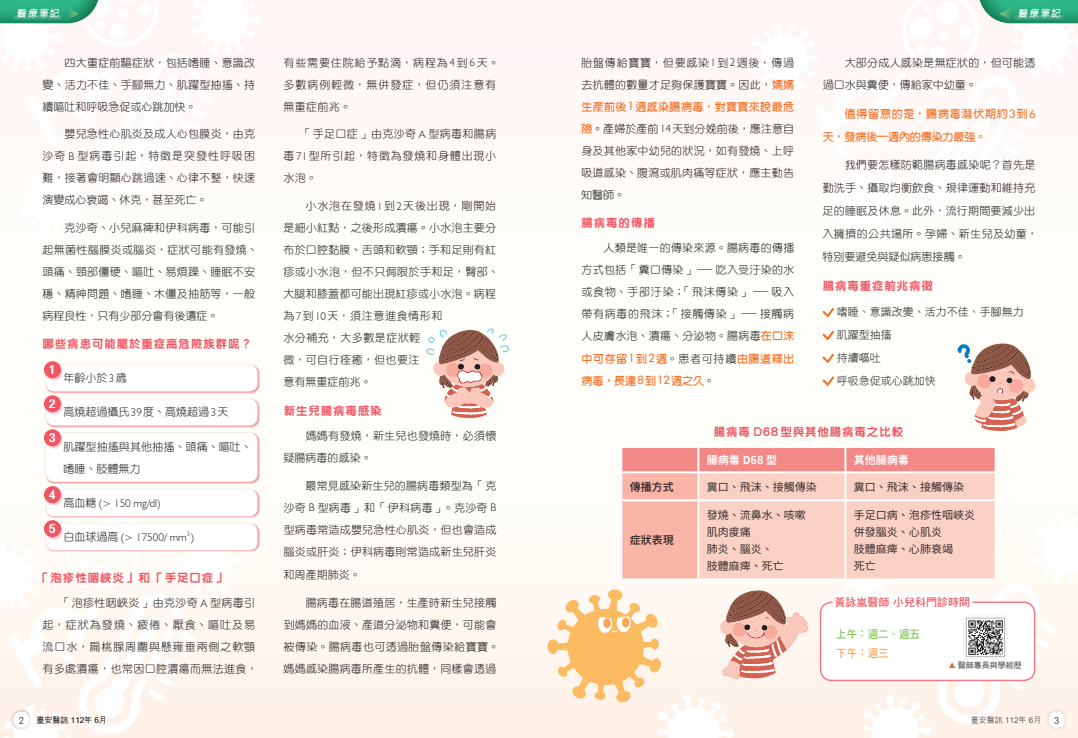
<style>
.page{position:relative;width:1078px;height:738px;background:#fff}
.page>*{position:absolute;margin:0;border:0;box-sizing:border-box;transform-origin:0 0}
.t1{font:800 12px "M Elle HK";color:#fff}
.t2{font:800 11.5px "M Yuen HK";letter-spacing:.075em;color:#ef5562}
.t3{font:11px/22px "DF Yuan W3 WIN BF";letter-spacing:.02em;color:#231f20}
.t4{font:11px/22px "DF Yuan W7 WIN BF";letter-spacing:.035em;color:#f36e21}
.t5{font:11px/17px "Source Han Sans TC";color:#231f20}
.t6{font:11px/22px "DF Yuan W3 WIN BF";letter-spacing:.075em;color:#231f20}
.t7{font:11px/22.8px "DF Hei W3 WIN BF";color:#231f20}
.t8{font:300 11px "Humanist 521 BT";color:#231f20}
.t9{font:11px "DF Yuan W3 WIN BF";color:#231f20}
.t10{font:11px "DF Hei Std W7";color:#ef5562}
.t11{font:700 11px "Source Han Sans TC";color:#fff}
.t12{font:11px "DF Hei Std W7";color:#7ec454;scale:.95 1}
.t13{font:500 11px "Source Han Sans TC";color:#231f20}
.t14{font:11px "DF Hei Std W7";color:#f6a450;scale:.95 1}
.t15{font:700 10.1px "M Hei HK";color:#fff}
.t16{font:300 10px "VAG Rounded Std";color:#57585a}
.t17{font:300 8px "M Hei HK";color:#231f20}
.t18{font:8px "DF Hei Std W7";color:#57585a}
.t19{font:300 6.4px "Humanist 521 BT";color:#231f20}
.s1{font-family:"Humanist 521 BT";font-weight:300}
.s2{font-family:"DF Yuan W3 WIN BF";font-weight:400}
.s3{font-family:"DF Yuan W7 WIN BF";color:#f36e21}
.s4{font-family:"Futura Std";font-weight:500}
.s5{font-family:"DF Yuan W3 WIN BF";color:#231f20}
.s6{color:#d77039}
</style>
<div class="page">
<div style="left:0;top:0;width:1077px;height:737px;background:#fefcf8"></div>
<svg style="left:0;top:655px;width:243px;height:82px"></svg>
<div style="left:45px;top:364px;width:215px;height:29px;background:#f05a67;opacity:.6"></div>
<div style="left:46px;top:364px;width:211px;height:27px;background:#fff;border-radius:9px"></div>
<div style="left:44px;top:361px;width:19px;height:19px;background:#f2798a;opacity:.4"></div>
<div style="left:44px;top:361px;width:17px;height:17px;background:#ef5562;border-radius:50%"></div>
<div style="left:45px;top:398px;width:215px;height:29px;background:#f05a67;opacity:.6"></div>
<div style="left:46px;top:398px;width:211px;height:27px;background:#fff;border-radius:9px"></div>
<div style="left:44px;top:395px;width:19px;height:19px;background:#f2798a;opacity:.4"></div>
<div style="left:44px;top:395px;width:17px;height:17px;background:#ef5562;border-radius:50%"></div>
<div style="left:45px;top:432px;width:215px;height:51px;background:#f05a67;opacity:.6"></div>
<div style="left:46px;top:432px;width:211px;height:49px;background:#fff;border-radius:9px"></div>
<div style="left:44px;top:429px;width:19px;height:19px;background:#f2798a;opacity:.4"></div>
<div style="left:44px;top:429px;width:17px;height:17px;background:#ef5562;border-radius:50%"></div>
<div style="left:45px;top:489px;width:215px;height:29px;background:#f05a67;opacity:.6"></div>
<div style="left:46px;top:489px;width:211px;height:27px;background:#fff;border-radius:9px"></div>
<div style="left:44px;top:486px;width:19px;height:19px;background:#f2798a;opacity:.4"></div>
<div style="left:44px;top:485px;width:17px;height:17px;background:#ef5562;border-radius:50%"></div>
<div style="left:45px;top:523px;width:215px;height:29px;background:#f05a67;opacity:.6"></div>
<div style="left:46px;top:523px;width:211px;height:27px;background:#fff;border-radius:9px"></div>
<div style="left:44px;top:520px;width:19px;height:19px;background:#f2798a;opacity:.4"></div>
<div style="left:44px;top:519px;width:17px;height:17px;background:#ef5562;border-radius:50%"></div>
<svg style="left:822px;top:308px;width:12px;height:9px"></svg>
<svg style="left:822px;top:331px;width:12px;height:9px"></svg>
<svg style="left:822px;top:353px;width:12px;height:9px"></svg>
<svg style="left:822px;top:376px;width:12px;height:9px"></svg>
<hr style="left:620px;top:445px;width:78px;height:2px;background:#fff">
<hr style="left:698px;top:445px;width:147px;height:2px;background:#fff">
<hr style="left:845px;top:445px;width:151px;height:2px;background:#fff">
<svg style="left:957px;top:343px;width:78px;height:88px"></svg>
<svg style="left:426px;top:328px;width:83px;height:90px"></svg>
<svg style="left:547px;top:447px;width:530px;height:290px"></svg>
<svg style="left:0;top:0;width:99px;height:24px"></svg>
<div style="left:7px;top:0;width:60px;height:25px;background:#187e5f;opacity:.46"></div>
<div style="left:1045px;top:708px;width:22px;height:22px;background:#f8eee5"></div>
<div style="left:1048px;top:711px;width:16px;height:16px;background:#fff;border-radius:7px"></div>
<svg style="left:979px;top:0;width:98px;height:24px"></svg>
<div style="left:1008px;top:0;width:59px;height:25px;background:#187e5f;opacity:.46"></div>
<div style="left:10px;top:708px;width:22px;height:22px;background:#231f20;opacity:.15"></div>
<div style="left:13px;top:711px;width:16px;height:16px;background:#fff;border-radius:7px"></div>
<p class="t15" style="left:17px;top:6px;width:46px">醫療筆記</p>
<p class="t15" style="left:1017px;top:6px;width:46px">醫療筆記</p>
<p class="t3" style="left:42px;top:51px;width:214px;text-align:justify;text-indent:22px">四大重症前驅症狀，包括嗜睡、意識改變、活力不佳、手腳無力、肌躍型抽搐、持續嘔吐和呼吸急促或心跳加快。</p>
<p class="t3" style="left:42px;top:123px;width:214px;text-align:justify;text-indent:22px">嬰兒急性心肌炎及成人心包膜炎，由克沙奇 <span class="s1">B</span> 型病毒引起，特徵是突發性呼吸困難，接著會明顯心跳過速、心律不整，快速演變成心衰竭、休克，甚至死亡。</p>
<p class="t3" style="left:42px;top:217px;width:217px;text-indent:22px">克沙奇、小兒麻痺和伊科病毒，可能引起無菌性腦膜炎或腦炎，症狀可能有發燒、頭痛、頸部僵硬、嘔吐、易煩躁、睡眠不安穩、精神問題、嗜睡、木僵及抽筋等，一般病程良性，只有少部分會有後遺症。</p>
<p class="t2" style="left:43px;top:335px;width:211px">哪些病患可能屬於重症高危險族群呢？</p>
<p class="t1" style="left:49px;top:360px;width:8px">1</p>
<p class="t3" style="left:63px;top:367px;width:65px">年齡小於<span class="s1">3</span>歲</p>
<p class="t1" style="left:49px;top:394px;width:8px">2</p>
<p class="t9" style="left:63px;top:406px;width:167px">高燒超過攝氏<span class="s1">39</span>度、高燒超過<span class="s1">3</span>天</p>
<p class="t1" style="left:49px;top:428px;width:8px">3</p>
<p class="t3" style="left:63px;top:435px;width:190px">肌躍型抽搐與其他抽搐、頭痛、嘔吐、嗜睡、肢體無力</p>
<p class="t1" style="left:49px;top:485px;width:8px">4</p>
<p class="t8" style="left:63px;top:496px;width:98px"><span class="s2">高血糖</span> (&gt; 150 mg/dl)</p>
<p class="t1" style="left:49px;top:519px;width:8px">5</p>
<p class="t8" style="left:63px;top:530px;width:132px"><span class="s2">白血球過高</span> (&gt; 17500/ mm )</p>
<p class="t19" style="left:187px;top:529px;width:5px">3</p>
<p class="t2" style="left:37px;top:569px;width:192px">「泡疹性咽峽炎」和「手足口症」</p>
<p class="t3" style="left:42px;top:591px;width:217px;text-indent:17px">「泡疹性咽峽炎」由克沙奇 <span class="s1">A</span> 型病毒引起，症狀為發燒、疲倦、厭食、嘔吐及易流口水，扁桃腺周圍與懸雍垂兩側之軟顎有多處潰瘍，也常因口腔潰瘍而無法進食，</p>
<p class="t6" style="left:283px;top:51px;width:217px">有些需要住院給予點滴，病程為<span class="s1">4</span>到<span class="s1">6</span>天。多數病例輕微，無併發症，但仍須注意有無重症前兆。</p>
<p class="t3" style="left:283px;top:123px;width:214px;text-align:justify;text-indent:16px">「手足口症」由克沙奇 <span class="s1">A</span> 型病毒和腸病毒<span class="s1">71</span>型所引起，特徵為發燒和身體出現小水泡。</p>
<p class="t3" style="left:283px;top:195px;width:217px;text-indent:22px">小水泡在發燒<span class="s1">1</span>到<span class="s1">2</span>天後出現，剛開始是細小紅點，之後形成潰瘍。小水泡主要分布於口腔黏膜、舌頭和軟顎；手和足則有紅疹或小水泡，但不只侷限於手和足，臀部、大腿和膝蓋都可能出現紅疹或小水泡。病程為<span class="s1">7</span>到<span class="s1">10</span>天，須注意進食情形和<br>水分補充，大多數是症狀輕<br>微，可自行痊癒，但也要注<br>意有無重症前兆。</p>
<p class="t2" style="left:283px;top:401px;width:100px">新生兒腸病毒感染</p>
<p class="t3" style="left:283px;top:424px;width:214px;text-indent:22px">媽媽有發燒，新生兒也發燒時，必須懷疑腸病毒的感染。</p>
<p class="t3" style="left:283px;top:473px;width:214px;line-height:22.3px;text-align:justify;text-indent:22px">最常見感染新生兒的腸病毒類型為「克沙奇 <span class="s1">B</span> 型病毒」和「伊科病毒」。克沙奇 <span class="s1">B</span>型病毒常造成嬰兒急性心肌炎，但也會造成腦炎或肝炎；伊科病毒則常造成新生兒肝炎和周產期肺炎。</p>
<p class="t3" style="left:283px;top:591px;width:217px;text-indent:22px">腸病毒在腸道殖居，生產時新生兒接觸到媽媽的血液、產道分泌物和糞便，可能會被傳染。腸病毒也可透過胎盤傳染給寶寶。媽媽感染腸病毒所產生的抗體，同樣會透過</p>
<p class="t3" style="left:581px;top:51px;width:214px">胎盤傳給寶寶，但要感染<span class="s1">1</span>到<span class="s1">2</span>週後，傳過去抗體的數量才足夠保護寶寶。因此，<span class="s3">媽媽</span></p>
<p class="t4" style="left:581px;top:95px;width:214px">生產前後<span class="s4">1</span>週感染腸病毒，對寶寶來說最危</p>
<p class="t3" style="left:581px;top:117px;width:214px;text-align:justify"><span class="s3">險</span>。產婦於產前<span class="s1">14</span>天到分娩前後，應注意自身及其他家中幼兒的狀況，如有發燒、上呼吸道感染、腹瀉或肌肉痛等症狀，應主動告知醫師。</p>
<p class="t2" style="left:581px;top:214px;width:75px">腸病毒的傳播</p>
<p class="t3" style="left:581px;top:237px;width:214px;text-align:justify;text-indent:22px">人類是唯一的傳染來源。腸病毒的傳播方式包括「糞口傳染」—吃入受汙染的水或食物、手部汙染；「飛沫傳染」—吸入帶有病毒的飛沫；「接觸傳染」—接觸病人皮膚水泡、潰瘍、分泌物。腸病毒<span class="s3">在口沫</span></p>
<p class="t4" style="left:581px;top:347px;width:214px">中可存留<span class="s4">1</span>到<span class="s4">2</span>週<span class="s5">。患者可持續</span>由腸道釋出病毒，長達<span class="s4">8</span>到<span class="s4">12</span>週之久<span class="s5">。</span></p>
<p class="t3" style="left:822px;top:51px;width:214px;line-height:22.8px;text-indent:22px">大部分成人感染是無症狀的，但可能透過口水與糞便，傳給家中幼童。</p>
<p class="t4" style="left:822px;top:102px;width:214px;line-height:22.8px;text-indent:22px">值得留意的是，腸病毒潛伏期約<span class="s4">3</span>到<span class="s4">6</span>天，發病後一週內的傳染力最強。</p>
<p class="t3" style="left:822px;top:153px;width:217px;line-height:22.8px;text-indent:22px">我們要怎樣防範腸病毒感染呢？首先是勤洗手、攝取均衡飲食、規律運動和維持充足的睡眠及休息。此外，流行期間要減少出入擁擠的公共場所。孕婦、新生兒及幼童，特別要避免與疑似病患接觸。</p>
<p class="t2" style="left:822px;top:277px;width:112px">腸病毒重症前兆病徵</p>
<p class="t7" style="left:836px;top:300px;width:188px">嗜睡、意識改變、活力不佳、手腳無力肌躍型抽搐<br>持續嘔吐<br>呼吸急促或心跳加快</p>
<p class="t2" style="left:713px;top:423px;width:191px">腸病毒 D68 型與其他腸病毒之比較</p>
<p class="t11" style="left:706px;top:453px;width:72px">腸病毒 D68 型</p>
<p class="t11" style="left:853px;top:453px;width:56px">其他腸病毒</p>
<p class="t13" style="left:629px;top:480px;width:45px">傳播方式</p>
<p class="t5" style="left:706px;top:478px;width:111px">糞口、飛沫、接觸傳染</p>
<p class="t5" style="left:853px;top:478px;width:111px">糞口、飛沫、接觸傳染</p>
<p class="t13" style="left:629px;top:533px;width:45px">症狀表現</p>
<p class="t5" style="left:706px;top:506px;width:100px">發燒、流鼻水、咳嗽肌肉痠痛<br>肺炎、腦炎、<br>肢體麻痺、死亡</p>
<p class="t5" style="left:853px;top:506px;width:122px">手足口病、泡疹性咽峽炎併發腦炎、心肌炎<br>肢體麻痺、心肺衰竭<br>死亡</p>
<p class="t10" style="left:834px;top:595px;width:137px">黃詠嵐醫師 小兒科門診時間</p>
<p class="t12" style="left:836px;top:627px;width:89px">上午：週二、週五</p>
<p class="t14" style="left:836px;top:646px;width:56px">下午：週三</p>
<p class="t18" style="left:948px;top:660px;width:74px"><span class="s6">▲</span> 醫師專長與學經歷</p>
<p class="t16" style="left:19px;top:714px;width:7px">2</p>
<p class="t17" style="left:37px;top:714px;width:72px">臺安醫訊 112年 5月</p>
<p class="t17" style="left:94px;top:714px;width:6px">6</p>
<p class="t17" style="left:970px;top:714px;width:72px">臺安醫訊 112年 6月</p>
<p class="t16" style="left:1053px;top:714px;width:7px">3</p>
</div>
